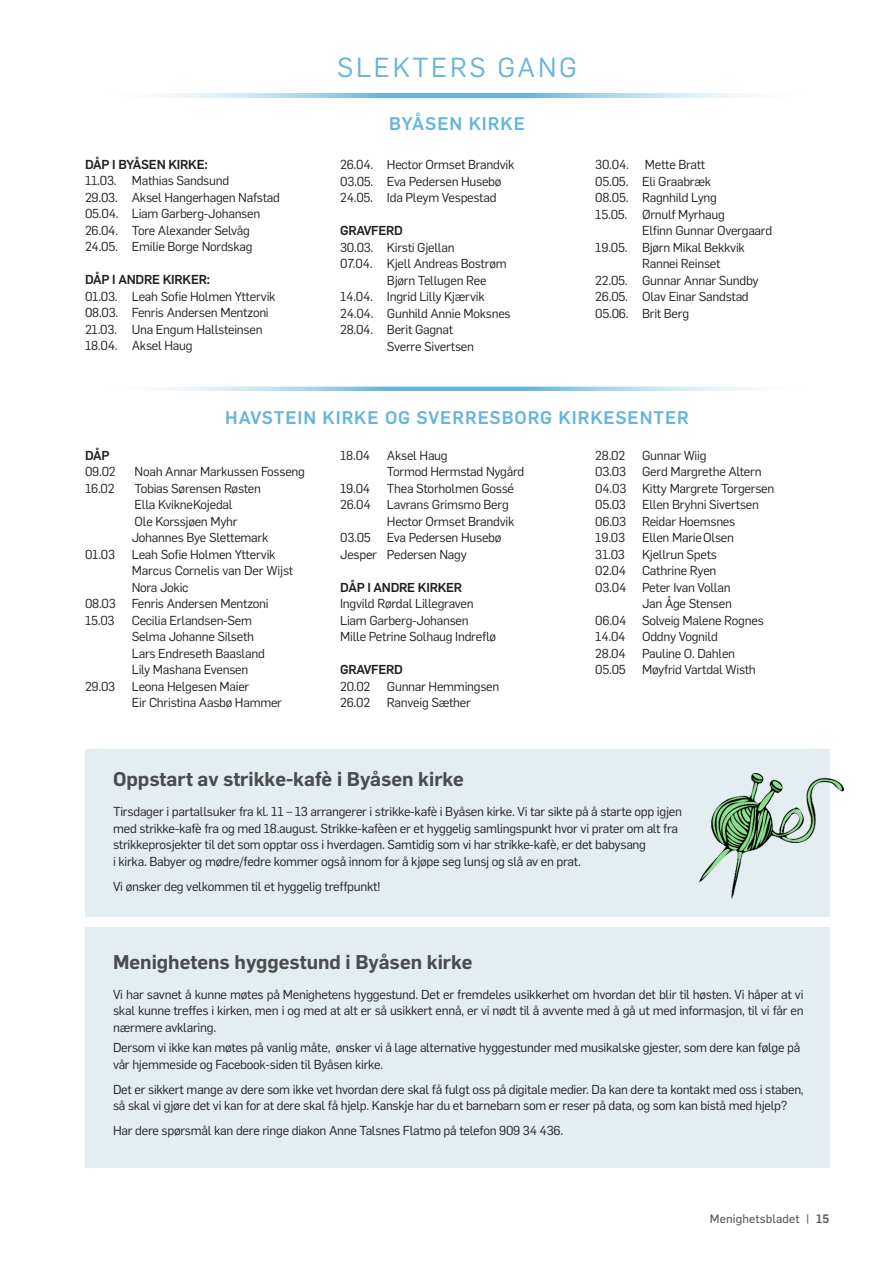
<style>
.page{position:relative;width:893px;height:1263px;background:#fff}
.page>*{position:absolute;margin:0;border:0;box-sizing:border-box;transform-origin:0 0}
.t1{font:27px "Flama";letter-spacing:.1em;color:#66b5db}
.t2{font:600 19.5px "Flama";color:#4b4c4d}
.t3{font:500 18px "Flama";letter-spacing:.05em;color:#66b5db}
.t4{font:12.75px/16.5px "Flama";letter-spacing:-.02em;color:#231f20}
.t5{font:500 12.75px "Flama";letter-spacing:-.02em;color:#231f20}
.t6{font:12px "Flama Basic";letter-spacing:.01em;color:#57585a}
.s1{font-family:"Flama";font-weight:500}
</style>
<div class="page">
<div style="left:85px;top:927px;width:744px;height:240px;background:#e4edf2"></div>
<svg style="left:160px;top:93px;width:590px;height:5px;background:#a6d3e9"></svg>
<div style="left:85px;top:749px;width:744px;height:168px;background:#e4edf2"></div>
<svg style="left:162px;top:387px;width:590px;height:4px;background:#a6d3e9"></svg>
<img style="left:699px;top:774px;width:144px;height:124px">
<h1 class="t1" style="left:337px;top:49px;width:241px">SLEKTERS GANG</h1>
<p class="t5" style="left:85px;top:155px;width:124px">DÅP I BYÅSEN KIRKE:</p>
<p class="t4" style="left:85px;top:171px;width:196px">11.03. Mathias Sandsund<br>29.03. Aksel Hangerhagen Nafstad<br>05.04. Liam Garberg-Johansen<br>26.04. Tore Alexander Selvåg<br>24.05. Emilie Borge Nordskag</p>
<p class="t5" style="left:85px;top:270px;width:127px">DÅP I ANDRE KIRKER:</p>
<p class="t4" style="left:85px;top:287px;width:192px">01.03. Leah Sofie Holmen Yttervik<br>08.03. Fenris Andersen Mentzoni<br>21.03. Una Engum Hallsteinsen<br>18.04. Aksel Haug</p>
<h3 class="t3" style="left:389px;top:111px;width:137px">BYÅSEN KIRKE</h3>
<p class="t4" style="left:340px;top:156px;width:176px">26.04. Hector Ormset Brandvik<br>03.05. Eva Pedersen Husebø<br>24.05. Ida Pleym Vespestad</p>
<p class="t5" style="left:340px;top:221px;width:64px">GRAVFERD</p>
<p class="t4" style="left:340px;top:238px;width:116px">30.03. Kirsti Gjellan</p>
<p class="t4" style="left:340px;top:255px;width:168px">07.04. Kjell Andreas Bostrøm</p>
<p class="t4" style="left:387px;top:271px;width:101px">Bjørn Tellugen Ree</p>
<p class="t4" style="left:340px;top:288px;width:146px">14.04. Ingrid Lilly Kjærvik</p>
<p class="t4" style="left:340px;top:304px;width:172px">24.04. Gunhild Annie Moksnes</p>
<p class="t4" style="left:340px;top:321px;width:115px">28.04. Berit Gagnat</p>
<p class="t4" style="left:387px;top:337px;width:89px">Sverre Sivertsen</p>
<p class="t4" style="left:595px;top:156px;width:35px">30.04.</p>
<p class="t4" style="left:645px;top:156px;width:62px">Mette Bratt</p>
<p class="t4" style="left:595px;top:172px;width:117px">05.05. Eli Graabræk</p>
<p class="t4" style="left:595px;top:189px;width:123px">08.05. Ragnhild Lyng</p>
<p class="t4" style="left:595px;top:205px;width:131px">15.05. Ørnulf Myrhaug</p>
<p class="t4" style="left:642px;top:222px;width:132px">Elfinn Gunnar Overgaard</p>
<p class="t4" style="left:595px;top:238px;width:151px">19.05. Bjørn Mikal Bekkvik</p>
<p class="t4" style="left:642px;top:255px;width:80px">Rannei Reinset</p>
<p class="t4" style="left:595px;top:271px;width:165px">22.05. Gunnar Annar Sundby</p>
<p class="t4" style="left:595px;top:288px;width:155px">26.05. Olav Einar Sandstad</p>
<p class="t4" style="left:595px;top:304px;width:95px">05.06. Brit Berg</p>
<h3 class="t3" style="left:225px;top:404px;width:465px">HAVSTEIN KIRKE OG SVERRESBORG KIRKESENTER</h3>
<p class="t5" style="left:85px;top:446px;width:26px">DÅP</p>
<p class="t4" style="left:85px;top:463px;width:32px">09.02</p>
<p class="t4" style="left:135px;top:463px;width:172px">Noah Annar Markussen Fosseng</p>
<p class="t4" style="left:85px;top:479px;width:31px">16.02</p>
<p class="t4" style="left:132px;top:479px;width:138px">Tobias Sørensen Røsten<br>Ella KvikneKojedal<br>Ole Korssjøen Myhr<br>Johannes Bye Slettemark</p>
<p class="t4" style="left:85px;top:545px;width:32px">01.03</p>
<p class="t4" style="left:132px;top:545px;width:163px">Leah Sofie Holmen Yttervik<br>Marcus Cornelis van Der Wijst<br>Nora Jokic</p>
<p class="t4" style="left:85px;top:595px;width:32px">08.03</p>
<p class="t4" style="left:132px;top:595px;width:138px">Fenris Andersen Mentzoni</p>
<p class="t4" style="left:85px;top:611px;width:31px">15.03</p>
<p class="t4" style="left:132px;top:611px;width:135px">Cecilia Erlandsen-Sem<br>Selma Johanne Silseth<br>Lars Endreseth Baasland<br>Lily Mashana Evensen</p>
<p class="t4" style="left:85px;top:677px;width:32px">29.03</p>
<p class="t4" style="left:132px;top:677px;width:152px">Leona Helgesen Maier<br>Eir Christina Aasbø Hammer</p>
<p class="t4" style="left:340px;top:446px;width:32px">18.04</p>
<p class="t4" style="left:387px;top:446px;width:139px">Aksel Haug<br>Tormod Hermstad Nygård</p>
<p class="t4" style="left:340px;top:479px;width:32px">19.04</p>
<p class="t4" style="left:387px;top:479px;width:129px">Thea Storholmen Gossé</p>
<p class="t4" style="left:340px;top:496px;width:32px">26.04</p>
<p class="t4" style="left:387px;top:496px;width:129px">Lavrans Grimsmo Berg<br>Hector Ormset Brandvik</p>
<p class="t4" style="left:340px;top:529px;width:32px">03.05</p>
<p class="t4" style="left:340px;top:529px;width:163px;text-indent:47px">Eva Pedersen Husebø<br>Jesper Pedersen Nagy</p>
<p class="t5" style="left:340px;top:578px;width:124px">DÅP I ANDRE KIRKER</p>
<p class="t4" style="left:340px;top:595px;width:158px">Ingvild Rørdal Lillegraven<br>Liam Garberg-Johansen<br>Mille Petrine Solhaug Indreflø</p>
<p class="t5" style="left:340px;top:661px;width:64px">GRAVFERD</p>
<p class="t4" style="left:340px;top:677px;width:32px">20.02</p>
<p class="t4" style="left:387px;top:677px;width:114px">Gunnar Hemmingsen</p>
<p class="t4" style="left:340px;top:694px;width:32px">26.02</p>
<p class="t4" style="left:387px;top:694px;width:85px">Ranveig Sæther</p>
<h2 class="t2" style="left:113px;top:765px;width:352px">Oppstart av strikke-kafè i Byåsen kirke</h2>
<p class="t4" style="left:595px;top:446px;width:31px">28.02</p>
<p class="t4" style="left:642px;top:446px;width:66px">Gunnar Wiig</p>
<p class="t4" style="left:595px;top:463px;width:32px">03.03</p>
<p class="t4" style="left:595px;top:463px;width:181px;text-indent:47px">Gerd Margrethe Altern<br>04.03 Kitty Margrete Torgersen<br>05.03</p>
<p class="t4" style="left:642px;top:496px;width:118px">Ellen Bryhni Sivertsen</p>
<p class="t4" style="left:595px;top:512px;width:32px">06.03</p>
<p class="t4" style="left:642px;top:512px;width:95px">Reidar Hoemsnes</p>
<p class="t4" style="left:595px;top:529px;width:31px">19.03</p>
<p class="t4" style="left:642px;top:529px;width:93px">Ellen MarieOlsen</p>
<p class="t4" style="left:595px;top:545px;width:31px">31.03</p>
<p class="t4" style="left:642px;top:545px;width:76px">Kjellrun Spets</p>
<p class="t4" style="left:595px;top:562px;width:123px">02.04 Cathrine Ryen</p>
<p class="t4" style="left:595px;top:578px;width:137px">03.04 Peter Ivan Vollan</p>
<p class="t4" style="left:642px;top:595px;width:91px">Jan Åge Stensen</p>
<p class="t4" style="left:595px;top:611px;width:170px">06.04 Solveig Malene Rognes</p>
<p class="t4" style="left:595px;top:628px;width:32px">14.04</p>
<p class="t4" style="left:642px;top:628px;width:77px">Oddny Vognild</p>
<p class="t4" style="left:595px;top:644px;width:32px">28.04</p>
<p class="t4" style="left:642px;top:644px;width:95px">Pauline O. Dahlen</p>
<p class="t4" style="left:595px;top:661px;width:32px">05.05</p>
<p class="t4" style="left:642px;top:661px;width:115px">Møyfrid Vartdal Wisth</p>
<p class="t4" style="left:113px;top:802px;width:570px">Tirsdager i partallsuker fra kl. 11 – 13 arrangerer i strikke-kafè i Byåsen kirke. Vi tar sikte på å starte opp igjen med strikke-kafè fra og med 18.august. Strikke-kafèen er et hyggelig samlingspunkt hvor vi prater om alt fra strikkeprosjekter til det som opptar oss i hverdagen. Samtidig som vi har strikke-kafè, er det babysang<br>i kirka. Babyer og mødre/fedre kommer også innom for å kjøpe seg lunsj og slå av en prat.</p>
<p class="t4" style="left:113px;top:877px;width:269px">Vi ønsker deg velkommen til et hyggelig treffpunkt!</p>
<h2 class="t2" style="left:113px;top:948px;width:361px">Menighetens hyggestund i Byåsen kirke</h2>
<p class="t4" style="left:113px;top:985px;width:692px;text-align:justify">Vi har savnet å kunne møtes på Menighetens hyggestund. Det er fremdeles usikkerhet om hvordan det blir til høsten. Vi håper at vi skal kunne treffes i kirken, men i og med at alt er så usikkert ennå, er vi nødt til å avvente med å gå ut med informasjon, til vi får en nærmere avklaring.</p>
<p class="t4" style="left:113px;top:1039px;width:689px">Dersom vi ikke kan møtes på vanlig måte, ønsker vi å lage alternative hyggestunder med musikalske gjester, som dere kan følge på vår hjemmeside og Facebook-siden til Byåsen kirke.</p>
<p class="t4" style="left:113px;top:1080px;width:692px">Det er sikkert mange av dere som ikke vet hvordan dere skal få fulgt oss på digitale medier. Da kan dere ta kontakt med oss i staben, så skal vi gjøre det vi kan for at dere skal få hjelp. Kanskje har du et barnebarn som er reser på data, og som kan bistå med hjelp?</p>
<p class="t4" style="left:113px;top:1122px;width:452px">Har dere spørsmål kan dere ringe diakon Anne Talsnes Flatmo på telefon 909 34 436.</p>
<p class="t6" style="left:710px;top:1211px;width:121px">Menighetsbladet | <span class="s1">15</span></p>
</div>
